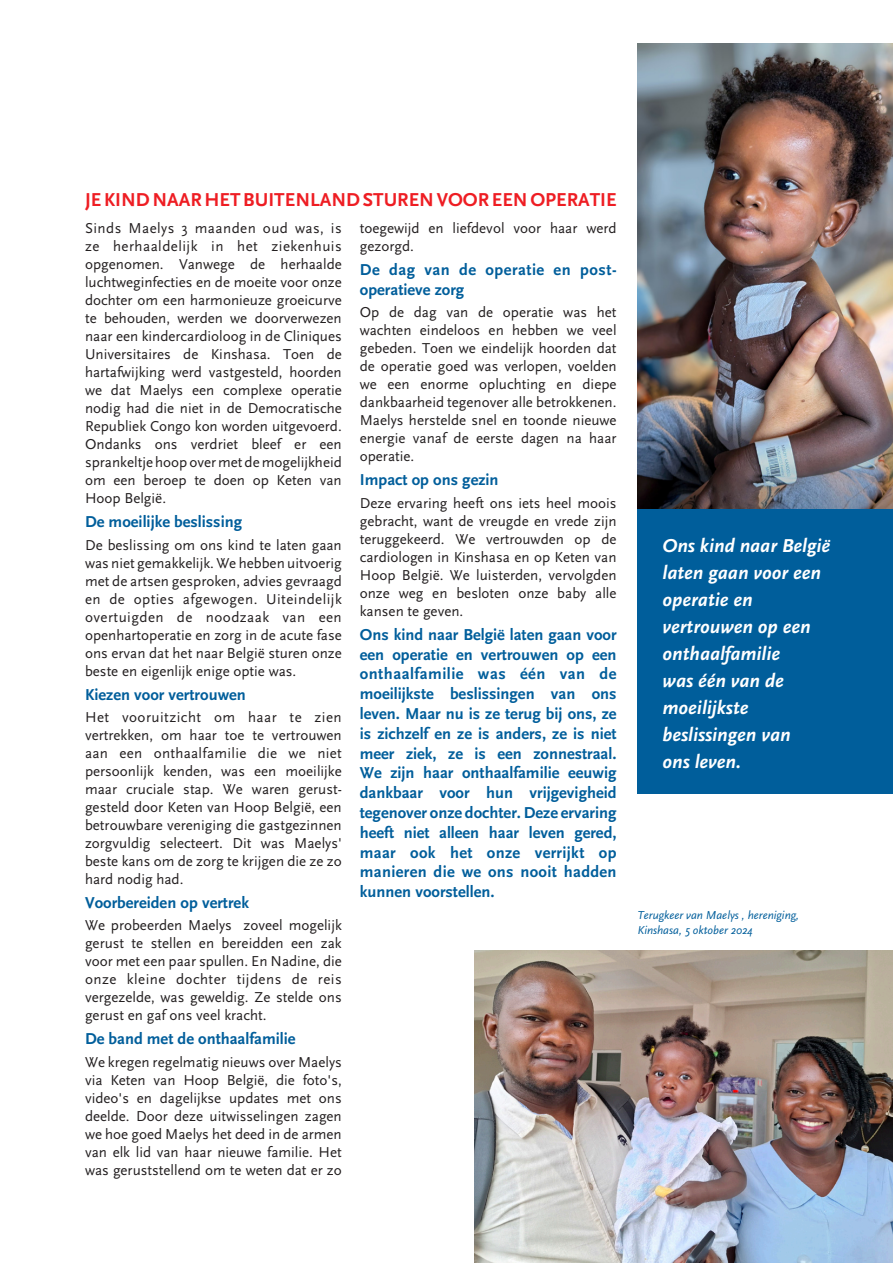
<style>
.page{position:relative;width:893px;height:1263px;background:#fff}
.page>*{position:absolute;margin:0;border:0;box-sizing:border-box;transform-origin:0 0}
.t1{font:italic 700 19.5px/27px "Scala Sans Pro";color:#fff}
.t2{font:700 19.5px "Scala Sans Pro";color:#ee1d23}
.t3{font:700 16.5px/19.8px "Scala Sans Pro";color:#005e9b;text-align:justify}
.t4{font:700 16.5px/19.8px "Scala Sans Pro";letter-spacing:.03em;color:#005e9b}
.t5{font:15px/18px "Scala Sans Pro";color:#231f20;text-align:justify}
.t6{font:italic 12px/15px "Scala Sans Pro";color:#005e9b}
</style>
<div class="page">
<div style="left:637px;top:445px;width:256px;height:348px;background:#005e9b"></div>
<img style="left:475px;top:951px;width:418px;height:312px">
<img style="left:638px;top:44px;width:255px;height:464px">
<p class="t2" style="left:85px;top:189px;width:533px">JE KIND NAAR HET BUITENLAND STUREN VOOR EEN OPERATIE</p>
<p class="t5" style="left:85px;top:219px;width:258px">Sinds Maelys 3 maanden oud was, is ze herhaaldelijk in het ziekenhuis opgenomen. Vanwege de herhaalde luchtweginfecties en de moeite voor onze dochter om een harmonieuze groeicurve te behouden, werden we doorverwezen naar een kindercardioloog in de Cliniques Universitaires de Kinshasa. Toen de hartafwijking werd vastgesteld, hoorden we dat Maelys een complexe operatie nodig had die niet in de Democratische Republiek Congo kon worden uitgevoerd.<br>Ondanks ons verdriet bleef er een sprankeltje hoop over met de mogelijkheid om een beroep te doen op Keten van Hoop België.</p>
<p class="t3" style="left:85px;top:512px;width:159px">De moeilijke beslissing</p>
<p class="t5" style="left:85px;top:536px;width:258px">De beslissing om ons kind te laten gaan was niet gemakkelijk. We hebben uitvoerig met de artsen gesproken, advies gevraagd en de opties afgewogen. Uiteindelijk overtuigden de noodzaak van een openhartoperatie en zorg in de acute fase ons ervan dat het naar België sturen onze beste en eigenlijk enige optie was.</p>
<p class="t3" style="left:85px;top:684px;width:162px">Kiezen voor vertrouwen</p>
<p class="t5" style="left:85px;top:708px;width:258px">Het vooruitzicht om haar te zien vertrekken, om haar toe te vertrouwen aan een onthaalfamilie die we niet persoonlijk kenden, was een moeilijke maar cruciale stap. We waren gerust&shy;gesteld door Keten van Hoop België, een betrouwbare vereniging die gastgezinnen zorgvuldig selecteert. Dit was Maelys' beste kans om de zorg te krijgen die ze zo hard nodig had.</p>
<p class="t3" style="left:85px;top:893px;width:165px">Voorbereiden op vertrek</p>
<p class="t5" style="left:85px;top:916px;width:258px">We probeerden Maelys zoveel mogelijk gerust te stellen en bereidden een zak voor met een paar spullen. En Nadine, die onze kleine dochter tijdens de reis vergezelde, was geweldig. Ze stelde ons gerust en gaf ons veel kracht.</p>
<p class="t3" style="left:85px;top:1029px;width:212px">De band met de onthaalfamilie</p>
<p class="t5" style="left:85px;top:1052px;width:258px">We kregen regelmatig nieuws over Maelys via Keten van Hoop België, die foto's, video's en dagelijkse updates met ons deelde. Door deze uitwisselingen zagen we hoe goed Maelys het deed in de armen van elk lid van haar nieuwe familie. Het was geruststellend om te weten dat er zo</p>
<p class="t5" style="left:360px;top:219px;width:258px">toegewijd en liefdevol voor haar werd gezorgd.</p>
<p class="t4" style="left:360px;top:260px;width:258px">De dag van de operatie en post&shy;operatieve zorg</p>
<p class="t5" style="left:360px;top:303px;width:258px">Op de dag van de operatie was het wachten eindeloos en hebben we veel gebeden. Toen we eindelijk hoorden dat de operatie goed was verlopen, voelden we een enorme opluchting en diepe dankbaarheid tegenover alle betrokkenen.<br>Maelys herstelde snel en toonde nieuwe energie vanaf de eerste dagen na haar operatie.</p>
<p class="t3" style="left:360px;top:470px;width:140px">Impact op ons gezin</p>
<p class="t5" style="left:360px;top:494px;width:258px">Deze ervaring heeft ons iets heel moois gebracht, want de vreugde en vrede zijn teruggekeerd. We vertrouwden op de cardiologen in Kinshasa en op Keten van Hoop België. We luisterden, vervolgden onze weg en besloten onze baby alle kansen te geven.</p>
<p class="t3" style="left:360px;top:624px;width:258px">Ons kind naar België laten gaan voor een operatie en vertrouwen op een onthaalfamilie was één van de moeilijkste beslissingen van ons leven. Maar nu is ze terug bij ons, ze is zichzelf en ze is anders, ze is niet meer ziek, ze is een zonnestraal.<br>We zijn haar onthaalfamilie eeuwig dankbaar voor hun vrijgevigheid tegenover onze dochter. Deze ervaring heeft niet alleen haar leven gered, maar ook het onze verrijkt op manieren die we ons nooit hadden kunnen voorstellen.</p>
<p class="t1" style="left:663px;top:532px;width:169px">Ons kind naar België laten gaan voor een operatie en vertrouwen op een onthaalfamilie<br>was één van de moeilijkste beslissingen van<br>ons leven.</p>
<p class="t6" style="left:637px;top:907px;width:163px">Terugkeer van Maelys , hereniging,<br>Kinshasa, 5 oktober 2024</p>
</div>
